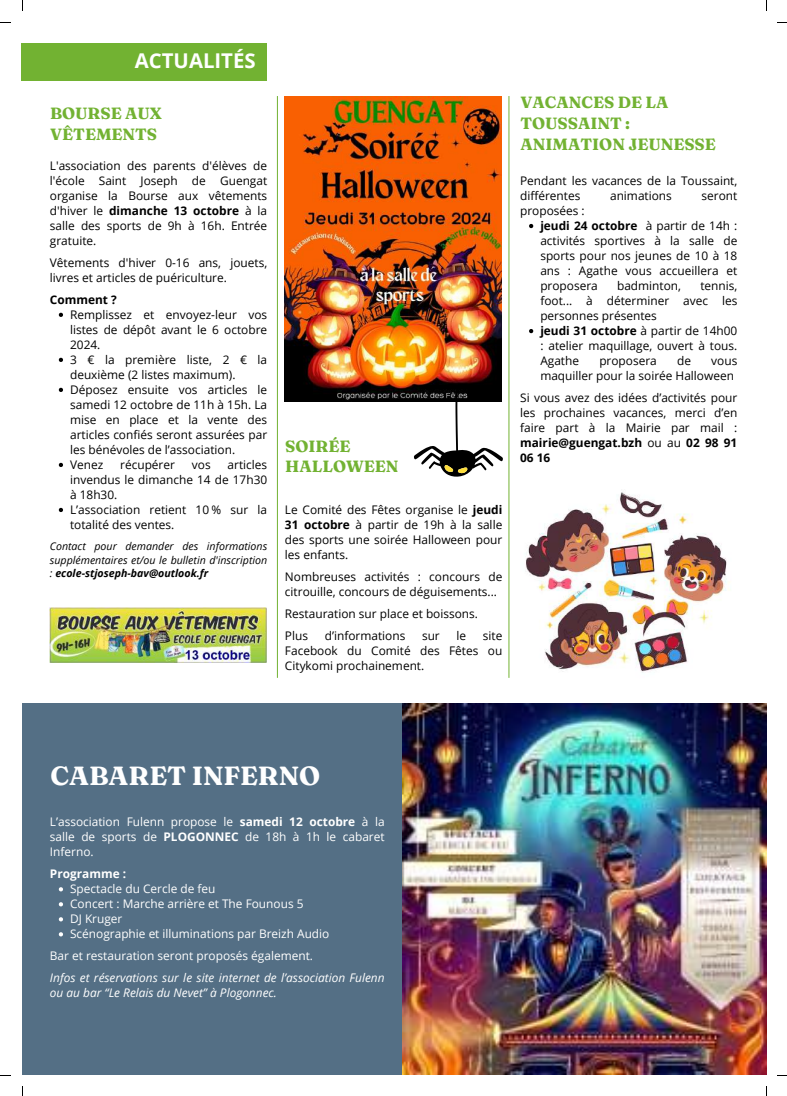
<style>
.page{position:relative;width:787px;height:1096px;background:#fff}
.page>*{position:absolute;margin:0;border:0;box-sizing:border-box;transform-origin:0 0}
.t1{font:700 26.25px "Fraunces 9 pt";color:#fff}
.t2{font:700 20.38px "Open Sans";color:#fff}
.t3{font:700 16.25px/20.6px "Fraunces 9 pt";color:#72b232}
.t4{font:11.88px/15px "Open Sans";color:#000}
.t5{font:11.88px/15px "Open Sans";color:#fff;text-align:justify}
.t6{font:italic 11.88px/15px "Open Sans";color:#fff}
.t7{font:700 11.88px "Open Sans";color:#fff}
.t8{font:700 11.88px "Open Sans";color:#000}
.t9{font:italic 10.62px/13.6px "Open Sans";color:#000;text-align:justify}
.s1{font-weight:700}
</style>
<div class="page">
<img style="left:49px;top:607px;width:218px;height:55px">
<img style="left:285px;top:96px;width:217px;height:306px">
<div style="left:22px;top:703px;width:743px;height:371px;background:#546f85"></div>
<img style="left:402px;top:703px;width:364px;height:371px">
<img style="left:525px;top:492px;width:205px;height:181px">
<hr style="left:277px;top:96px;width:1px;height:581px;background:#72b232">
<hr style="left:508px;top:96px;width:1px;height:581px;background:#72b232">
<div style="left:22px;top:43px;width:245px;height:37px;background:#72b232"></div>
<svg style="left:414px;top:390px;width:89px;height:87px"></svg>
<svg style="left:59px;top:313px;width:4px;height:4px"></svg>
<svg style="left:59px;top:358px;width:4px;height:4px"></svg>
<svg style="left:59px;top:388px;width:4px;height:4px"></svg>
<svg style="left:59px;top:463px;width:4px;height:4px"></svg>
<svg style="left:59px;top:508px;width:4px;height:4px"></svg>
<svg style="left:59px;top:887px;width:4px;height:4px"></svg>
<svg style="left:59px;top:902px;width:4px;height:4px"></svg>
<svg style="left:59px;top:917px;width:4px;height:4px"></svg>
<svg style="left:59px;top:932px;width:4px;height:4px"></svg>
<svg style="left:529px;top:224px;width:4px;height:4px"></svg>
<svg style="left:529px;top:329px;width:4px;height:4px"></svg>
<h2 class="t2" style="left:135px;top:46px;width:122px">ACTUALITÉS</h2>
<h3 class="t3" style="left:50px;top:103px;width:113px">BOURSE AUX<br>VÊTEMENTS</h3>
<p class="t4" style="left:50px;top:157px;width:219px;text-align:justify">L'association des parents d'élèves de l'école Saint Joseph de Guengat organise la Bourse aux vêtements d'hiver le <span class="s1">dimanche 13 octobre</span> à la salle des sports de 9h à 16h. Entrée gratuite.</p>
<p class="t4" style="left:50px;top:254px;width:219px">Vêtements d'hiver 0-16 ans, jouets, livres et articles de puériculture.</p>
<p class="t8" style="left:50px;top:291px;width:68px">Comment ?</p>
<p class="t4" style="left:70px;top:307px;width:199px">Remplissez et envoyez-leur vos listes de dépôt avant le 6 octobre<br>2024.<br>3 € la première liste, 2 € la deuxième (2 listes maximum).<br>Déposez ensuite vos articles le samedi 12 octobre de 11h à 15h. La mise en place et la vente des articles confiés seront assurées par les bénévoles de l’association.<br>Venez</p>
<p class="t4" style="left:120px;top:457px;width:56px">récupérer</p>
<p class="t4" style="left:192px;top:457px;width:20px">vos</p>
<p class="t4" style="left:70px;top:457px;width:199px;text-indent:158px">articles invendus le dimanche 14 de 17h30 à 18h30.<br>L’association retient 10 % sur la totalité des ventes.</p>
<p class="t9" style="left:50px;top:539px;width:219px">Contact pour demander des informations supplémentaires et/ou le bulletin d'inscription : <span class="s1">ecole-stjoseph-bav@outlook.fr</span></p>
<h3 class="t3" style="left:285px;top:435px;width:115px">SOIRÉE<br>HALLOWEEN</h3>
<p class="t4" style="left:285px;top:501px;width:219px;text-align:justify">Le Comité des Fêtes organise le <span class="s1">jeudi 31 octobre</span> à partir de 19h à la salle des sports une soirée Halloween pour les enfants.</p>
<p class="t4" style="left:285px;top:568px;width:219px">Nombreuses activités : concours de citrouille, concours de déguisements...</p>
<p class="t4" style="left:285px;top:602px;width:195px;line-height:22px">Restauration sur place et boissons.<br>Plus</p>
<p class="t4" style="left:325px;top:627px;width:82px">d’informations</p>
<p class="t4" style="left:422px;top:627px;width:19px">sur</p>
<p class="t4" style="left:456px;top:627px;width:11px">le</p>
<p class="t4" style="left:285px;top:627px;width:219px;text-align:justify;text-indent:198px">site Facebook du Comité des Fêtes ou Citykomi prochainement.</p>
<h3 class="t3" style="left:520px;top:92px;width:197px">VACANCES DE LA<br>TOUSSAINT :<br>ANIMATION JEUNESSE</h3>
<p class="t4" style="left:520px;top:173px;width:219px">Pendant les vacances de la Toussaint, différentes</p>
<p class="t4" style="left:610px;top:188px;width:63px">animations</p>
<p class="t4" style="left:701px;top:188px;width:37px">seront</p>
<p class="t4" style="left:540px;top:203px;width:199px;text-indent:-20px">proposées :<br><span class="s1">jeudi 24 octobre</span> à partir de 14h : activités sportives à la salle de sports pour nos jeunes de 10 à 18 ans : Agathe vous accueillera et proposera</p>
<p class="t4" style="left:617px;top:278px;width:66px">badminton,</p>
<p class="t4" style="left:540px;top:278px;width:199px;text-indent:160px">tennis, foot... à déterminer avec les personnes présentes<br><span class="s1">jeudi 31 octobre</span> à partir de 14h00 : atelier maquillage, ouvert à tous.<br>Agathe</p>
<p class="t4" style="left:599px;top:353px;width:59px">proposera</p>
<p class="t4" style="left:677px;top:353px;width:15px">de</p>
<p class="t4" style="left:540px;top:353px;width:199px;text-align:right">vous<br>maquiller pour la soirée Halloween</p>
<p class="t4" style="left:520px;top:390px;width:219px;text-align:justify">Si vous avez des idées d’activités pour les prochaines vacances, merci d’en faire part à la Mairie par mail : <span class="s1">mairie@guengat.bzh</span> ou au <span class="s1">02 98 91<br>06 16</span></p>
<h1 class="t1" style="left:50px;top:759px;width:271px">CABARET INFERNO</h1>
<p class="t5" style="left:50px;top:814px;width:336px">L’association Fulenn propose le <span class="s1">samedi 12 octobre</span> à la salle de sports de <span class="s1">PLOGONNEC</span> de 18h à 1h le cabaret Inferno.</p>
<p class="t7" style="left:50px;top:865px;width:78px">Programme :</p>
<p class="t5" style="left:70px;top:881px;width:261px;text-align:left">Spectacle du Cercle de feu<br>Concert : Marche arrière et The Founous 5<br>DJ Kruger<br>Scénographie et illuminations par Breizh Audio</p>
<p class="t5" style="left:50px;top:948px;width:265px">Bar et restauration seront proposés également.</p>
<p class="t6" style="left:50px;top:970px;width:336px">Infos et réservations sur le site internet de l’association Fulenn ou au bar “Le Relais du Nevet” à Plogonnec.</p>
</div>
